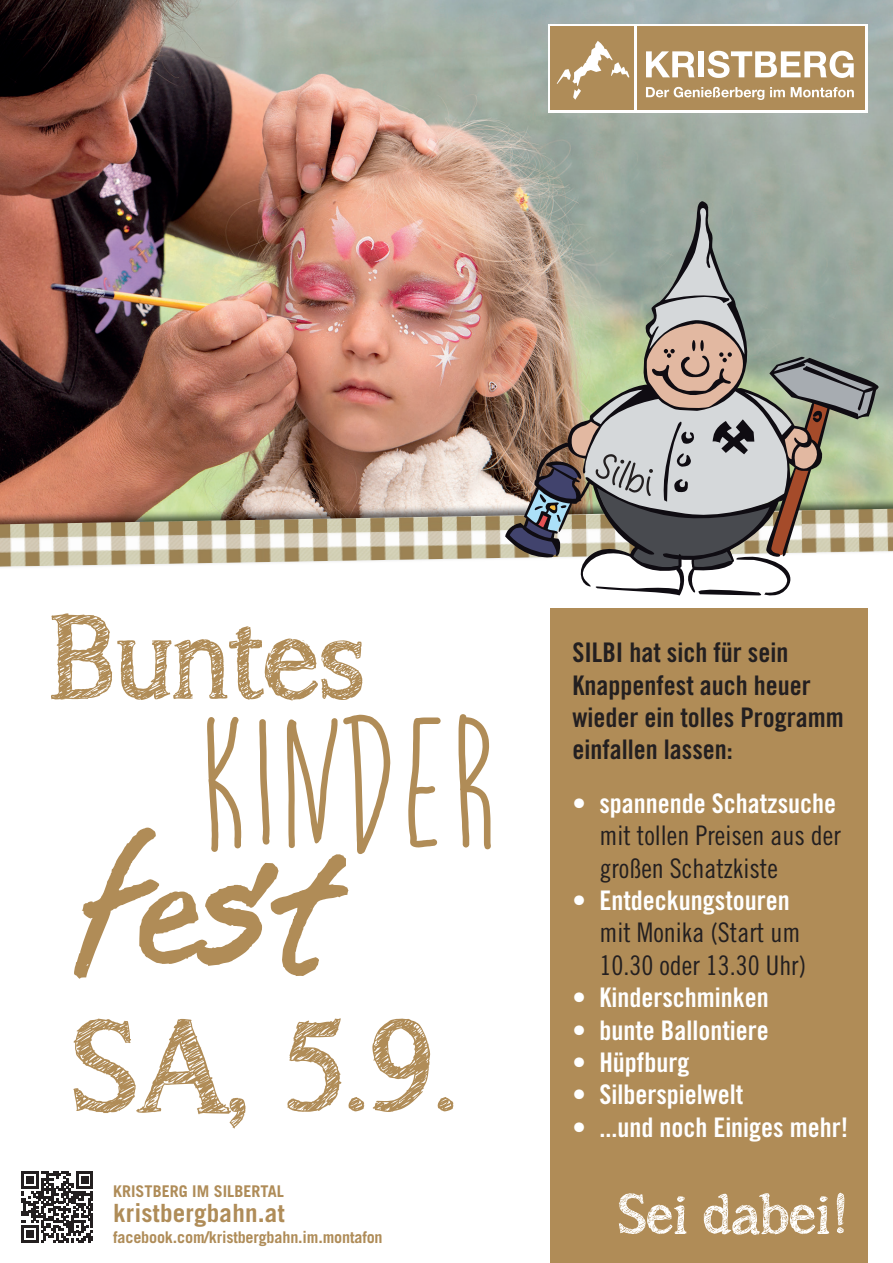
<style>
.page{position:relative;width:893px;height:1263px;background:#fff}
.page>*{position:absolute;margin:0;border:0;box-sizing:border-box;transform-origin:0 0}
.t1{font:275.25px "BEERNOTE TRIAL";color:#b08c57}
.t2{font:128.7px "asongforjennifer";color:#b08c57}
.t3{font:116.7px "asongforjennifer";color:#b08c57}
.t4{font:55.5px "asongforjennifer";color:#fff}
.t5{font:27px "Trade Gothic Bold Cond Twenty";color:#fff}
.t6{font:27px/32.4px "Trade Gothic Bold Cond Twenty";color:#231f20}
.t7{font:27px/32.4px "Trade Gothic Cond Eighteen";color:#231f20}
.t8{font:700 25.05px "Trade Gothic";letter-spacing:.005em;color:#af8c58}
.t9{font:700 16.2px "Trade Gothic";letter-spacing:-.01em;color:#af8c58}
</style>
<div class="page">
<img style="left:0;top:0;width:893px;height:510px">
<div style="left:548px;top:24px;width:319px;height:88px;background:#fff"></div>
<div style="left:550px;top:26px;width:84px;height:84px;background:#af8c58"></div>
<div style="left:637px;top:26px;width:227px;height:84px;background:#af8c58"></div>
<svg style="left:557px;top:41px;width:72px;height:59px"></svg>
<svg style="left:646px;top:51px;width:49px;height:26px"></svg>
<div style="left:699px;top:51px;width:5px;height:26px;background:#fff"></div>
<svg style="left:708px;top:51px;width:146px;height:27px"></svg>
<svg style="left:646px;top:87px;width:118px;height:13px"></svg>
<svg style="left:770px;top:87px;width:15px;height:10px"></svg>
<svg style="left:791px;top:87px;width:63px;height:10px"></svg>
<svg style="left:21px;top:1171px;width:72px;height:72px"></svg>
<img style="left:0;top:510px;width:505px;height:57px">
<img style="left:879px;top:509px;width:14px;height:43px">
<img style="left:505px;top:201px;width:374px;height:394px">
<div style="left:550px;top:608px;width:317px;height:655px;background:#b08c57"></div>
<h3 class="t3" style="left:51px;top:588px;width:315px">Buntes</h3>
<h1 class="t1" style="left:72px;top:738px;width:269px">fest</h1>
<h2 class="t2" style="left:73px;top:989px;width:383px">SA, 5.9.</h2>
<p class="t9" style="left:113px;top:1181px;width:172px">KRISTBERG IM SILBERTAL</p>
<p class="t8" style="left:113px;top:1197px;width:173px">kristbergbahn.at</p>
<p class="t9" style="left:113px;top:1228px;width:271px">facebook.com/kristbergbahn.im.montafon</p>
<p class="t6" style="left:572px;top:636px;width:273px">SILBI hat sich für sein<br>Knappenfest auch heuer wieder ein tolles Programm einfallen lassen:</p>
<p class="t5" style="left:572px;top:787px;width:265px">• spannende Schatzsuche</p>
<p class="t7" style="left:599px;top:819px;width:243px">mit tollen Preisen aus der großen Schatzkiste</p>
<p class="t5" style="left:572px;top:884px;width:219px">• Entdeckungstouren</p>
<p class="t7" style="left:599px;top:916px;width:208px">mit Monika (Start um<br>10.30 oder 13.30 Uhr)</p>
<p class="t5" style="left:572px;top:981px;width:198px">• Kinderschminken</p>
<p class="t5" style="left:572px;top:1013px;width:198px">• bunte Ballontiere</p>
<p class="t5" style="left:572px;top:1046px;width:118px">• Hüpfburg</p>
<p class="t5" style="left:572px;top:1078px;width:172px">• Silberspielwelt</p>
<p class="t5" style="left:572px;top:1111px;width:277px">• ...und noch Einiges mehr!</p>
<h3 class="t4" style="left:619px;top:1181px;width:228px">Sei dabei!</h3>
</div>
